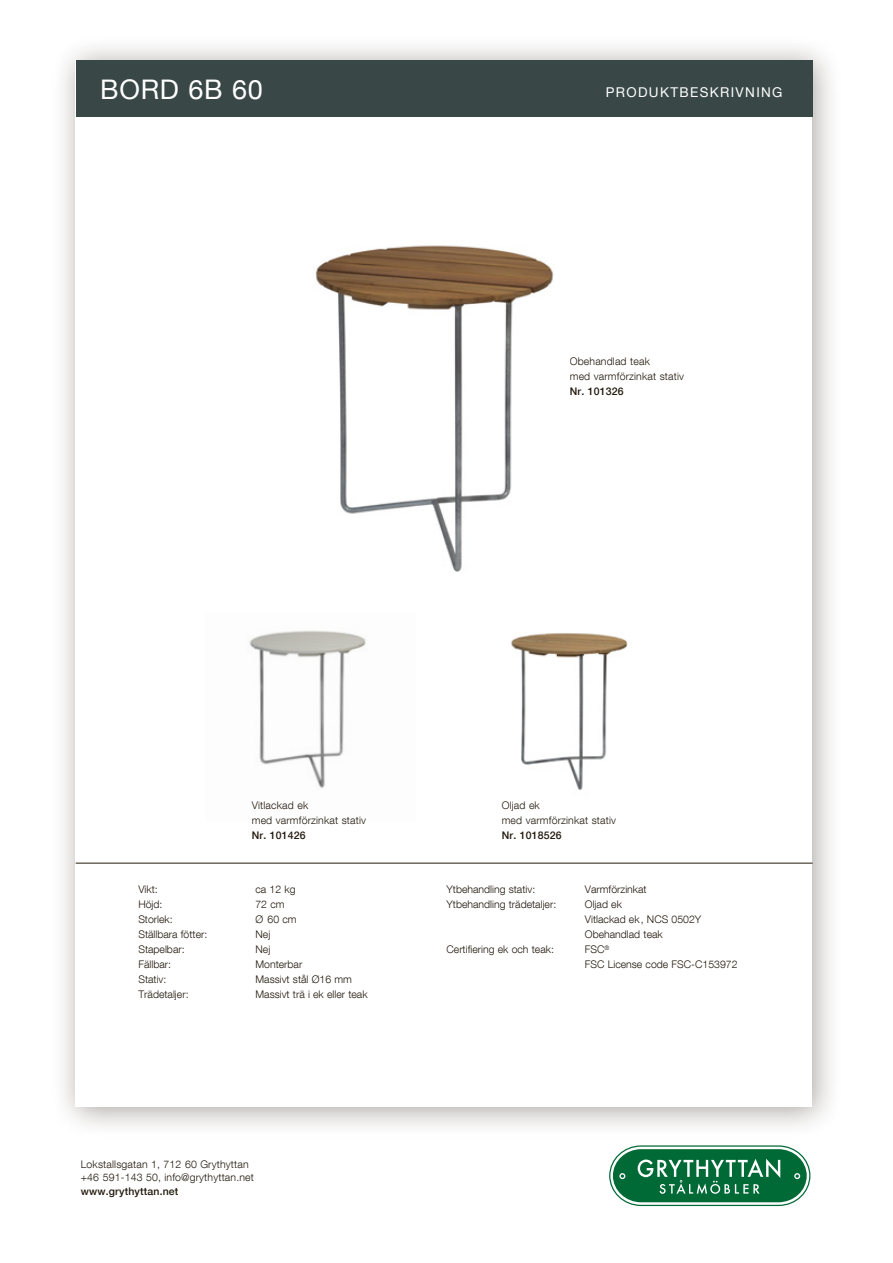
<style>
.page{position:relative;width:893px;height:1263px;background:#fff}
.page>*{position:absolute;margin:0;border:0;box-sizing:border-box;transform-origin:0 0}
.t1{font:27px "Helvetica Neue LT Com";letter-spacing:.025em;color:#fff}
.t2{font:13.5px "Helvetica Neue LT Com";letter-spacing:.1em;color:#fff}
.t3{font:300 10.5px/15px "Helvetica Neue LT Com";color:#22190d}
.t4{font:500 10.5px "Helvetica Neue LT Com";letter-spacing:.015em;color:#22190d}
</style>
<div class="page">
<div style="left:50px;top:35px;width:793px;height:1104px;background:#22190d;opacity:.4"></div>
<div style="left:76px;top:61px;width:736px;height:1046px;background:#fff"></div>
<div style="left:76px;top:60px;width:737px;height:57px;background:#394747"></div>
<hr style="left:76px;top:863px;width:737px;height:1px;background:#22190d">
<svg style="left:609px;top:1146px;width:201px;height:60px"></svg>
<img style="left:249px;top:630px;width:117px;height:159px">
<img style="left:511px;top:633px;width:117px;height:157px">
<img style="left:315px;top:245px;width:239px;height:326px">
<h1 class="t1" style="left:100px;top:73px;width:164px">BORD 6B 60</h1>
<p class="t2" style="left:606px;top:83px;width:178px">PRODUKTBESKRIVNING</p>
<p class="t3" style="left:570px;top:354px;width:116px">Obehandlad teak<br>med varmförzinkat stativ</p>
<p class="t4" style="left:570px;top:385px;width:55px">Nr. 101326</p>
<p class="t3" style="left:252px;top:798px;width:116px">Vitlackad ek<br>med varmförzinkat stativ</p>
<p class="t4" style="left:252px;top:829px;width:55px">Nr. 101426</p>
<p class="t3" style="left:138px;top:882px;width:21px">Vikt:</p>
<p class="t3" style="left:255px;top:882px;width:42px">ca 12 kg</p>
<p class="t3" style="left:138px;top:897px;width:26px">Höjd:</p>
<p class="t3" style="left:255px;top:897px;width:31px">72 cm</p>
<p class="t3" style="left:138px;top:912px;width:36px">Storlek:</p>
<p class="t3" style="left:255px;top:912px;width:43px">Ø 60 cm</p>
<p class="t3" style="left:138px;top:927px;width:70px">Ställbara fötter:</p>
<p class="t3" style="left:255px;top:927px;width:16px">Nej</p>
<p class="t3" style="left:138px;top:942px;width:48px">Stapelbar:</p>
<p class="t3" style="left:255px;top:942px;width:16px">Nej</p>
<p class="t3" style="left:138px;top:957px;width:34px">Fällbar:</p>
<p class="t3" style="left:256px;top:957px;width:48px">Monterbar</p>
<p class="t3" style="left:138px;top:972px;width:30px">Stativ:</p>
<p class="t3" style="left:256px;top:972px;width:98px">Massivt stål Ø16 mm</p>
<p class="t3" style="left:138px;top:987px;width:52px">Trädetaljer:</p>
<p class="t3" style="left:256px;top:987px;width:114px">Massivt trä i ek eller teak</p>
<p class="t3" style="left:81px;top:1157px;width:175px;line-height:13.5px">Lokstallsgatan 1, 712 60 Grythyttan +46 591-143 50, info@grythyttan.net</p>
<p class="t4" style="left:81px;top:1185px;width:99px">www.grythyttan.net</p>
<p class="t3" style="left:502px;top:798px;width:116px">Oljad ek<br>med varmförzinkat stativ</p>
<p class="t4" style="left:502px;top:829px;width:61px">Nr. 1018526</p>
<p class="t3" style="left:446px;top:882px;width:90px">Ytbehandling stativ:</p>
<p class="t3" style="left:585px;top:882px;width:63px">Varmförzinkat</p>
<p class="t3" style="left:446px;top:897px;width:111px">Ytbehandling trädetaljer:</p>
<p class="t3" style="left:585px;top:897px;width:118px">Oljad ek<br>Vitlackad ek, NCS 0502Y<br>Obehandlad teak</p>
<p class="t3" style="left:446px;top:942px;width:109px">Certifiering ek och teak:</p>
<p class="t3" style="left:585px;top:942px;width:154px">FSC<sup>®<br></sup>FSC License code FSC-C153972</p>
</div>
